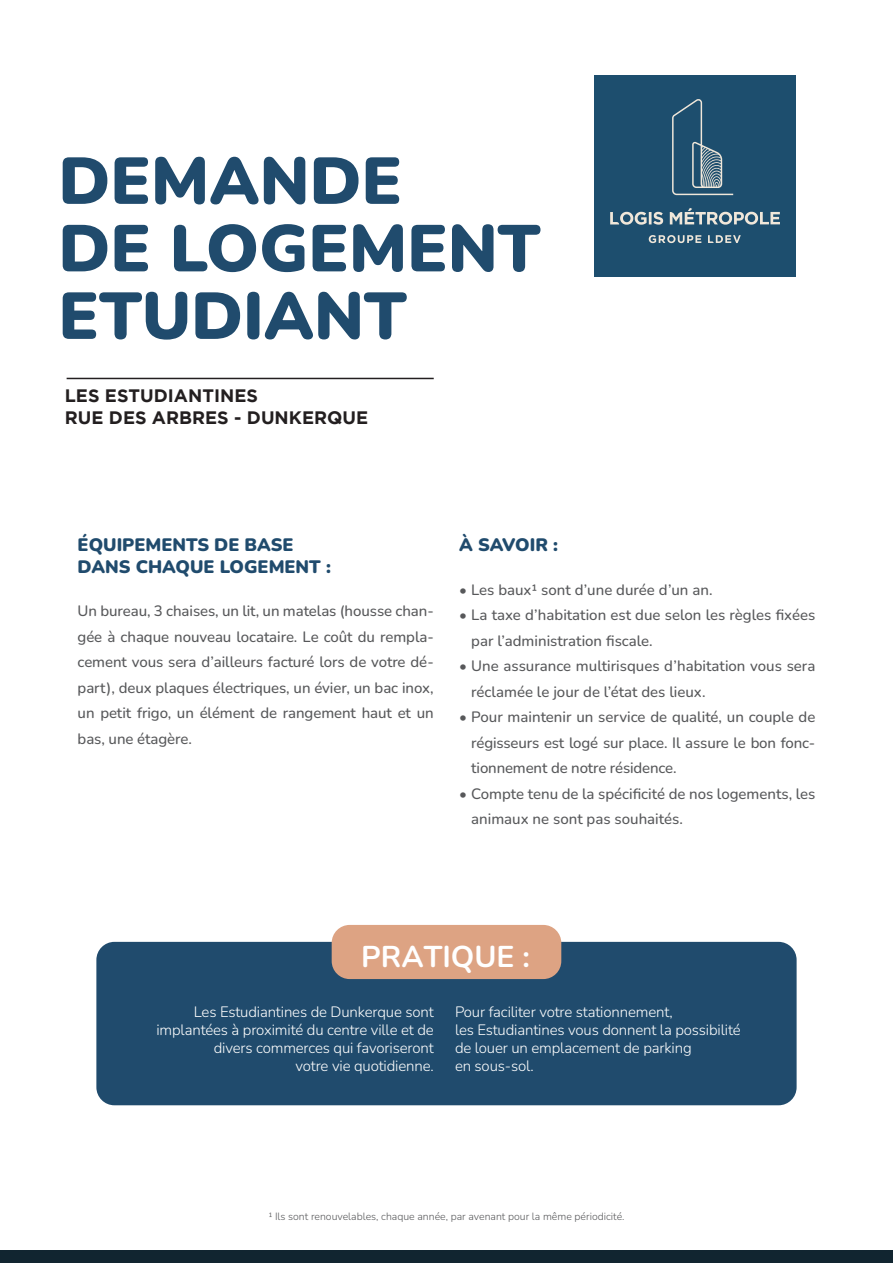
<style>
.page{position:relative;width:893px;height:1263px;background:#fff}
.page>*{position:absolute;margin:0;border:0;box-sizing:border-box;transform-origin:0 0}
.t1{font:900 66px "Nunito";color:#204b6d}
.t2{font:700 30px "Nunito";color:#fff}
.t3{font:900 18px "Nunito";color:#204b6d}
.t4{font:700 18px "Gotham";color:#231f20}
.t5{font:500 15px/25.5px "Nunito";color:#57585a}
.t6{font:300 15px/18px "Nunito";letter-spacing:-.01em;color:#fff;text-align:right}
.t7{font:300 10.5px "Nunito";color:#57585a}
</style>
<div class="page">
<div style="left:96px;top:942px;width:701px;height:163px;background:#204b6d;border-radius:18px"></div>
<div style="left:332px;top:925px;width:229px;height:54px;background:#dda383;border-radius:18px"></div>
<div style="left:0;top:1251px;width:893px;height:12px;background:#112530"></div>
<div style="left:594px;top:75px;width:202px;height:202px;background:#1d4e6e"></div>
<svg style="left:610px;top:212px;width:53px;height:13px"></svg>
<svg style="left:670px;top:208px;width:110px;height:17px"></svg>
<svg style="left:649px;top:235px;width:52px;height:8px"></svg>
<svg style="left:672px;top:99px;width:61px;height:96px"></svg>
<svg style="left:708px;top:235px;width:33px;height:8px"></svg>
<hr style="left:67px;top:378px;width:367px;height:1px;background:#231f20">
<p class="t1" style="left:58px;top:135px;width:345px">DEMANDE</p>
<p class="t1" style="left:58px;top:203px;width:483px">DE LOGEMENT</p>
<p class="t1" style="left:58px;top:270px;width:350px">ETUDIANT</p>
<p class="t4" style="left:65px;top:385px;width:195px">LES ESTUDIANTINES</p>
<p class="t4" style="left:65px;top:407px;width:305px">RUE DES ARBRES - DUNKERQUE</p>
<p class="t3" style="left:78px;top:532px;width:217px">ÉQUIPEMENTS DE BASE</p>
<p class="t3" style="left:78px;top:554px;width:255px">DANS CHAQUE LOGEMENT :</p>
<p class="t5" style="left:78px;top:598px;width:358px;text-align:justify">Un bureau, 3 chaises, un lit, un matelas (housse chan&shy;gée à chaque nouveau locataire. Le coût du rempla&shy;cement vous sera d’ailleurs facturé lors de votre dé&shy;part), deux plaques électriques, un évier, un bac inox, un petit frigo, un élément de rangement haut et un bas, une étagère.</p>
<p class="t3" style="left:459px;top:532px;width:100px">À SAVOIR :</p>
<p class="t5" style="left:459px;top:576px;width:255px">• Les baux¹ sont d’une durée d’un an.</p>
<p class="t5" style="left:471px;top:602px;width:346px;text-indent:-12px">• La taxe d’habitation est due selon les règles fixées par l’administration fiscale.</p>
<p class="t5" style="left:471px;top:653px;width:346px;text-indent:-12px">• Une assurance multirisques d’habitation vous sera réclamée le jour de l’état des lieux.</p>
<p class="t5" style="left:471px;top:704px;width:346px;text-align:justify;text-indent:-12px">• Pour maintenir un service de qualité, un couple de régisseurs est logé sur place. Il assure le bon fonc&shy;tionnement de notre résidence.</p>
<p class="t5" style="left:471px;top:780px;width:346px;text-indent:-12px">• Compte tenu de la spécificité de nos logements, les animaux ne sont pas souhaités.</p>
<p class="t2" style="left:361px;top:936px;width:170px">PRATIQUE :</p>
<p class="t6" style="left:156px;top:1002px;width:279px">Les Estudiantines de Dunkerque sont implantées à proximité du centre ville et de divers commerces qui favoriseront</p>
<p class="t6" style="left:295px;top:1056px;width:140px">votre vie quotidienne.</p>
<p class="t6" style="left:455px;top:1002px;width:219px">Pour faciliter votre stationnement,</p>
<p class="t6" style="left:455px;top:1020px;width:287px;text-align:left">les Estudiantines vous donnent la possibilité de louer un emplacement de parking</p>
<p class="t6" style="left:455px;top:1056px;width:80px">en sous-sol.</p>
<p class="t7" style="left:268px;top:1209px;width:358px">¹ Ils sont renouvelables, chaque année, par avenant pour la même périodicité.</p>
</div>
